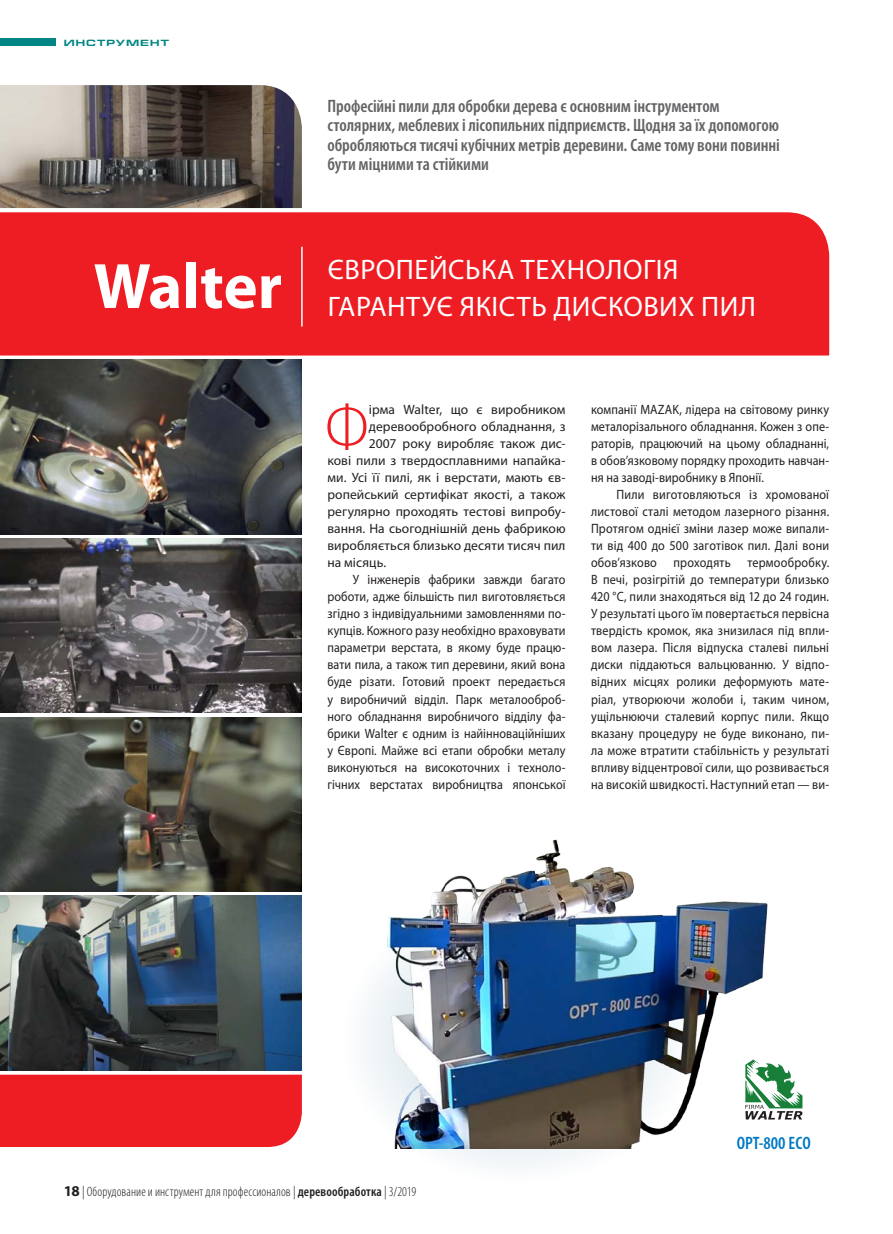
<style>
.page{position:relative;width:893px;height:1234px;background:#fff}
.page>*{position:absolute;margin:0;border:0;box-sizing:border-box;transform-origin:0 0}
.ЗАГОЛОВОК{font:700 64.65px "Myriad Pro";color:#fff}
.основной_с_буквицей{font:300 63.9px "Myriad Pro";color:#ee1d23}
.ЗАГОЛОВОК-2{font:28.35px/36.6px "Myriad Pro";letter-spacing:.02em;color:#fff}
.врезка_УКР{font:600 condensed 18px/19.5px "Myriad Pro";letter-spacing:-.005em;color:#636366}
.врезка_УКР-2{font:600 condensed 18px "Myriad Pro";color:#0079c2}
.основной{font:13.5px/17px "Myriad Pro";letter-spacing:.005em;color:#231f20;text-align:justify;scale:.9 1}
.основной_с_буквицей-2{font:13.5px "Myriad Pro";letter-spacing:.005em;color:#231f20}
.шаблон_НОМЕР_СТРАНИЦ{font:300 condensed 13.5px "Myriad Pro";letter-spacing:.005em;color:#231f20}
.t1{font:700 9px "Europe Ext";letter-spacing:.085em;color:#008484;scale:1.2 1}
.s1{font-weight:700;font-stretch:normal;font-size:15px}
.s2{font-weight:600}
</style>
<div class="page">
<div style="left:0;top:38px;width:55px;height:7px;background:#008484"></div>
<div style="left:342px;top:893px;width:352px;height:289px;background:#f8fafb;border-radius:50%"></div>
<div style="left:0;top:212px;width:829px;height:143px;background:#ee1d23"></div>
<div style="left:0;top:1074px;width:302px;height:72px;background:#ee1d23"></div>
<img style="left:0;top:85px;width:302px;height:123px">
<img style="left:0;top:360px;width:302px;height:174px">
<img style="left:0;top:538px;width:302px;height:174px">
<img style="left:0;top:717px;width:302px;height:174px">
<img style="left:0;top:895px;width:302px;height:175px">
<svg style="left:772px;top:1063px;width:30px;height:56px"></svg>
<hr style="left:301px;top:247px;width:2px;height:79px;background:#fff">
<img style="left:379px;top:839px;width:393px;height:309px">
<p class="t1" style="left:64px;top:38px;width:89px">ИНСТРУМЕНТ</p>
<p class="ЗАГОЛОВОК" style="left:94px;top:244px;width:190px">Walter</p>
<p class="врезка_УКР" style="left:327px;top:96px;width:454px">Професійні пили для обробки дерева є основним інструментом столярних, меблевих і лісопильних підприємств. Щодня за їх допомогою обробляються тисячі кубічних метрів деревини. Саме тому вони повинні бути міцними та стійкими</p>
<p class="ЗАГОЛОВОК-2" style="left:328px;top:251px;width:430px">ЄВРОПЕЙСЬКА ТЕХНОЛОГІЯ<br>ГАРАНТУЄ ЯКIСТЬ ДИСКОВИХ ПИЛ</p>
<p class="основной_с_буквицей" style="left:325px;top:388px;width:45px">Ф</p>
<p class="основной_с_буквицей-2" style="left:369px;top:401px;width:198px">ірма Walter, що є виробником</p>
<p class="основной_с_буквицей-2" style="left:369px;top:418px;width:198px">деревообробного обладнання, з</p>
<p class="основной_с_буквицей-2" style="left:369px;top:435px;width:198px">2007 року виробляє також дис-</p>
<p class="основной_с_буквицей-2" style="left:327px;top:452px;width:240px">кові пили з твердосплавними напайка-</p>
<p class="основной_с_буквицей-2" style="left:327px;top:469px;width:240px">ми. Усі її пилі, як і верстати, мають єв-</p>
<p class="основной_с_буквицей-2" style="left:327px;top:486px;width:240px">ропейський сертифікат якості, а також</p>
<p class="основной_с_буквицей-2" style="left:327px;top:503px;width:240px">регулярно проходять тестові випробу-</p>
<p class="основной_с_буквицей-2" style="left:327px;top:520px;width:240px">вання. На сьогоднішній день фабрикою</p>
<p class="основной_с_буквицей-2" style="left:327px;top:537px;width:240px">виробляється близько десяти тисяч пил</p>
<p class="основной_с_буквицей-2" style="left:327px;top:554px;width:60px">на місяць.</p>
<p class="основной" style="left:327px;top:571px;width:266px;text-indent:26px">У інженерів фабрики завжди багато роботи, адже більшість пил виготовляється згідно з індивідуальними замовленнями по&shy;купців. Кожного разу необхідно враховувати параметри верстата, в якому буде працю&shy;вати пила, а також тип деревини, який вона буде різати. Готовий проект передається у виробничий відділ. Парк металооброб&shy;ного обладнання виробничого відділу фа&shy;брики Walter є одним із найінноваційніших у Європі. Майже всі етапи обробки металу виконуються на високоточних і техноло&shy;гічних верстатах виробництва японської</p>
<p class="основной" style="left:591px;top:401px;width:266px">компанії MAZAK, лідера на світовому ринку металорізального обладнання. Кожен з опе&shy;раторів, працюючий на цьому обладнанні, в обов’язковому порядку проходить навчан&shy;ня на заводі-виробнику в Японії.</p>
<p class="основной" style="left:591px;top:486px;width:266px;text-indent:26px">Пили виготовляються із хромованої листової сталі методом лазерного різання.<br>Протягом однієї зміни лазер може випали&shy;ти від 400 до 500 заготівок пил. Далі вони обов’язково проходять термообробку.<br>В печі, розігрітій до температури близько 420 °C, пили знаходяться від 12 до 24 годин.<br>У результаті цього їм повертається первісна твердість кромок, яка знизилася під впли&shy;вом лазера. Після відпуска сталеві пильні диски піддаються вальцюванню. У відпо&shy;відних місцях ролики деформують мате&shy;ріал, утворюючи жолоби і, таким чином, ущільнюючи сталевий корпус пили. Якщо вказану процедуру не буде виконано, пи&shy;ла може втратити стабільність у результаті впливу відцентрової сили, що розвивається на високій швидкості. Наступний етап — ви-</p>
<p class="врезка_УКР-2" style="left:737px;top:1131px;width:76px">OPT-800 ECO</p>
<p class="шаблон_НОМЕР_СТРАНИЦ" style="left:64px;top:1183px;width:354px"><span class="s1">18</span> | Оборудование и инструмент для профессионалов | <span class="s2">деревообработка</span> | 3/2019</p>
</div>
